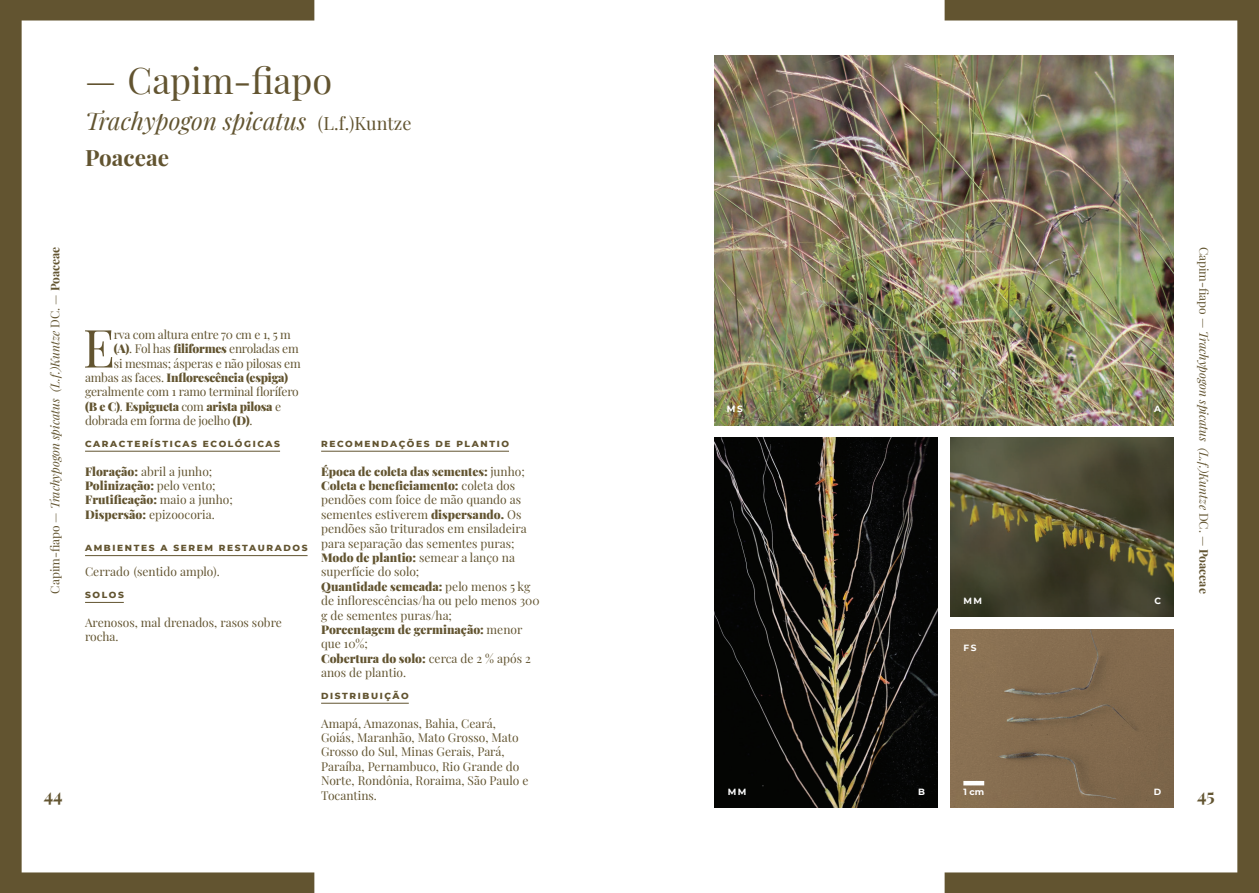
<style>
.page{position:relative;width:1259px;height:893px;background:#fff}
.page>*{position:absolute;margin:0;border:0;box-sizing:border-box;transform-origin:0 0}
.t1{font:52.65px "Playfair Display";color:#625430}
.t2{font:36px "Playfair Display";color:#625430}
.t3{font:italic 24px "Playfair Display";color:#625430}
.t4{font:700 22.5px "Playfair Display";color:#625430}
.t5{font:700 18px "Playfair Display SC";color:#625430}
.t6{font:12px/14.4px "Playfair Display";color:#625430}
.t7{font:12px "Playfair Display";letter-spacing:-.02em;color:#625430}
.t8{font:italic 12px "Playfair Display";color:#625430}
.t9{font:900 12px "Playfair Display";letter-spacing:-.02em;color:#625430}
.t10{font:800 9px "Montserrat";letter-spacing:.18em;color:#625430}
.t11{font:700 9px "Montserrat";letter-spacing:.18em;color:#fff}
.s1{font-style:normal;font-size:18px}
.s2{font-style:normal}
.s3{font-weight:700;font-style:normal}
.s4{font-weight:900}
.s5{font-weight:400}
</style>
<div class="page">
<svg style="left:0;top:0;width:314px;height:893px"></svg>
<svg style="left:944px;top:0;width:315px;height:893px"></svg>
<img style="left:715px;top:438px;width:223px;height:370px">
<img style="left:950px;top:629px;width:224px;height:179px">
<img style="left:715px;top:55px;width:458px;height:370px">
<img style="left:950px;top:438px;width:224px;height:179px">
<hr style="left:85px;top:451px;width:195px;height:1px;background:#625430">
<hr style="left:85px;top:555px;width:222px;height:1px;background:#625430">
<hr style="left:85px;top:602px;width:39px;height:1px;background:#625430">
<hr style="left:321px;top:451px;width:188px;height:1px;background:#625430">
<hr style="left:321px;top:703px;width:88px;height:1px;background:#625430">
<hr style="left:963px;top:781px;width:21px;height:4px;background:#fff">
<h2 class="t2" style="left:85px;top:53px;width:249px">— Capim-fiapo</h2>
<h3 class="t3" style="left:85px;top:103px;width:328px">Trachypogon spicatus <span class="s1">(L.f.)Kuntze</span></h3>
<h3 class="t4" style="left:85px;top:140px;width:85px">Poaceae</h3>
<p class="t8" style="left:46px;top:594px;width:349px;rotate:-90deg"><span class="s2">Capim-fiapo —</span> Trachypogon spicatus (L.f.)Kuntze <span class="s2">DC. —</span> <span class="s3">Poaceae</span></p>
<p class="t8" style="left:1213px;top:247px;width:349px;rotate:90deg"><span class="s2">Capim-fiapo —</span> Trachypogon spicatus (L.f.)Kuntze <span class="s2">DC. —</span> <span class="s3">Poaceae</span></p>
<h1 class="t1" style="left:83px;top:307px;width:34px">E</h1>
<p class="t7" style="left:114px;top:325px;width:178px">rva com altura entre 70 cm e 1, 5 m</p>
<p class="t7" style="left:114px;top:339px;width:186px"><span class="s4">(A)</span>. Fol has <span class="s4">filiformes</span> enroladas em</p>
<p class="t7" style="left:114px;top:354px;width:188px">si mesmas; ásperas e não pilosas em</p>
<p class="t9" style="left:85px;top:368px;width:204px"><span class="s5">ambas as faces.</span> Inflorescência (espiga)</p>
<p class="t7" style="left:85px;top:383px;width:215px">geralmente com 1 ramo terminal florífero</p>
<p class="t9" style="left:85px;top:397px;width:198px">(B e C)<span class="s5">.</span> Espigueta <span class="s5">com</span> arista pilosa <span class="s5">e</span></p>
<p class="t7" style="left:85px;top:411px;width:169px">dobrada em forma de joelho <span class="s4">(D)</span>.</p>
<p class="t11" style="left:727px;top:403px;width:17px">MS</p>
<p class="t11" style="left:1154px;top:403px;width:8px">A</p>
<p class="t10" style="left:321px;top:437px;width:189px">RECOMENDAÇÕES DE PLANTIO</p>
<p class="t6" style="left:321px;top:463px;width:220px"><span class="s4">Época de coleta das sementes:</span> junho;<br><span class="s4">Coleta e beneficiamento:</span> coleta dos pendões com foice de mão quando as sementes estiverem <span class="s4">dispersando.</span> Os pendões são triturados em ensiladeira para separação das sementes puras;<br><span class="s4">Modo de plantio:</span> semear a lanço na superfície do solo;<br><span class="s4">Quantidade semeada:</span> pelo menos 5 kg de inflorescências/ha ou pelo menos 300 g de sementes puras/ha;<br><span class="s4">Porcentagem de germinação:</span> menor que 10%;<br><span class="s4">Cobertura do solo:</span> cerca de 2 % após 2 anos de plantio.</p>
<p class="t10" style="left:321px;top:689px;width:89px">DISTRIBUIÇÃO</p>
<p class="t6" style="left:321px;top:715px;width:209px">Amapá, Amazonas, Bahia, Ceará,<br>Goiás, Maranhão, Mato Grosso, Mato<br>Grosso do Sul, Minas Gerais, Pará,<br>Paraíba, Pernambuco, Rio Grande do<br>Norte, Rondônia, Roraima, São Paulo e<br>Tocantins.</p>
<p class="t10" style="left:85px;top:437px;width:196px">CARACTERÍSTICAS ECOLÓGICAS</p>
<p class="t6" style="left:85px;top:463px;width:149px"><span class="s4">Floração:</span> abril a junho;<br><span class="s4">Polinização:</span> pelo vento;<br><span class="s4">Frutificação:</span> maio a junho;<br><span class="s4">Dispersão:</span> epizoocoria.</p>
<p class="t10" style="left:85px;top:541px;width:224px">AMBIENTES A SEREM RESTAURADOS</p>
<p class="t6" style="left:85px;top:564px;width:136px">Cerrado (sentido amplo).</p>
<p class="t10" style="left:85px;top:588px;width:40px">SOLOS</p>
<p class="t6" style="left:85px;top:614px;width:198px">Arenosos, mal drenados, rasos sobre rocha.</p>
<p class="t11" style="left:963px;top:594px;width:20px">MM</p>
<p class="t11" style="left:1154px;top:594px;width:8px">C</p>
<p class="t11" style="left:963px;top:641px;width:15px">FS</p>
<p class="t11" style="left:963px;top:785px;width:22px">1 cm</p>
<p class="t11" style="left:727px;top:785px;width:20px">MM</p>
<p class="t11" style="left:1153px;top:785px;width:9px">D</p>
<p class="t11" style="left:918px;top:785px;width:8px">B</p>
<h3 class="t5" style="left:44px;top:781px;width:21px">44</h3>
<h3 class="t5" style="left:1197px;top:781px;width:19px">45</h3>
</div>
